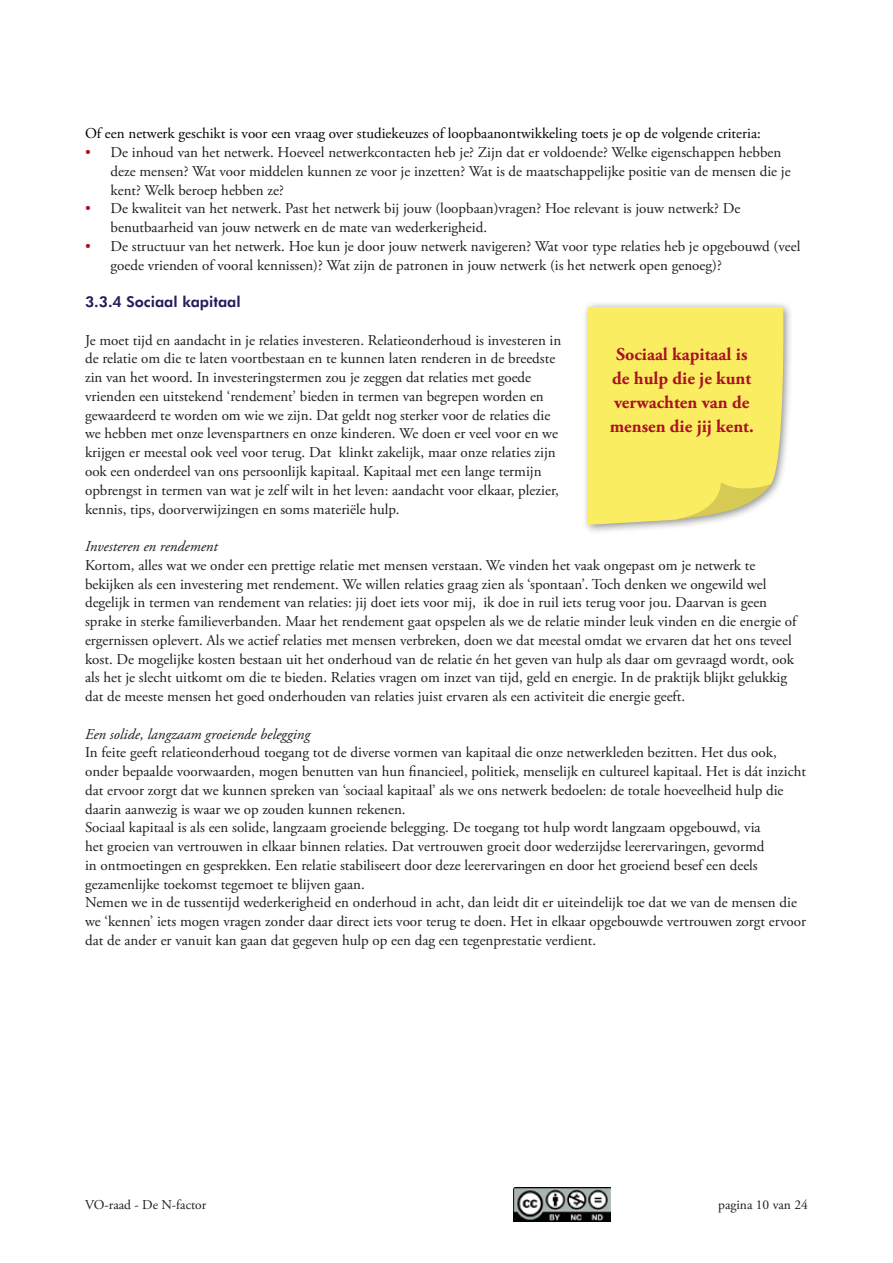
<style>
.page{position:relative;width:893px;height:1263px;background:#fff}
.page>*{position:absolute;margin:0;border:0;box-sizing:border-box;transform-origin:0 0}
.t1{font:700 18px/24px "Adobe Garamond Pro";color:#aa1125;text-align:center}
.t2{font:15px/18.8px "Adobe Garamond Pro";color:#1d1d1b}
.t3{font:15px "Adobe Garamond Pro";color:#020203}
.t4{font:italic 15px "Adobe Garamond Pro";color:#1d1d1b}
.Heading_2{font:800 15px "Futura BT";color:#251b5c}
.t5{font:13.5px "Adobe Garamond Pro";color:#1d1d1b}
.s1{color:#aa1125}
</style>
<div class="page">
<img style="left:514px;top:1187px;width:97px;height:34px">
<div style="left:582px;top:301px;width:211px;height:234px;background:#1d1d1b;opacity:.5"></div>
<svg style="left:588px;top:307px;width:197px;height:218px;background:#f8eb69"></svg>
<p class="t3" style="left:85px;top:125px;width:677px">Of een netwerk geschikt is voor een vraag over studiekeuzes of loopbaanontwikkeling toets je op de volgende criteria:</p>
<p class="t2" style="left:111px;top:144px;width:682px;text-indent:-26px"><span class="s1">•</span> De inhoud van het netwerk. Hoeveel netwerkcontacten heb je? Zijn dat er voldoende? Welke eigenschappen hebben deze mensen? Wat voor middelen kunnen ze voor je inzetten? Wat is de maatschappelijke positie van de mensen die je kent? Welk beroep hebben ze?</p>
<p class="t2" style="left:111px;top:200px;width:631px;text-indent:-26px"><span class="s1">•</span> De kwaliteit van het netwerk. Past het netwerk bij jouw (loopbaan)vragen? Hoe relevant is jouw netwerk? De benutbaarheid van jouw netwerk en de mate van wederkerigheid.</p>
<p class="t2" style="left:111px;top:237px;width:691px;text-indent:-26px"><span class="s1">•</span> De structuur van het netwerk. Hoe kun je door jouw netwerk navigeren? Wat voor type relaties heb je opgebouwd (veel goede vrienden of vooral kennissen)? Wat zijn de patronen in jouw netwerk (is het netwerk open genoeg)?</p>
<p class="Heading_2" style="left:85px;top:293px;width:157px">3.3.4 Sociaal kapitaal</p>
<p class="t2" style="left:85px;top:331px;width:478px">Je moet tijd en aandacht in je relaties investeren. Relatieonderhoud is investeren in de relatie om die te laten voortbestaan en te kunnen laten renderen in de breedste zin van het woord. In investeringstermen zou je zeggen dat relaties met goede vrienden een uitstekend ‘rendement’ bieden in termen van begrepen worden en gewaardeerd te worden om wie we zijn. Dat geldt nog sterker voor de relaties die we hebben met onze levenspartners en onze kinderen. We doen er veel voor en we krijgen er meestal ook veel voor terug. Dat klinkt zakelijk, maar onze relaties zijn ook een onderdeel van ons persoonlijk kapitaal. Kapitaal met een lange termijn opbrengst in termen van wat je zelf wilt in het leven: aandacht voor elkaar, plezier, kennis, tips, doorverwijzingen en soms materiële hulp.</p>
<p class="t4" style="left:85px;top:537px;width:134px">Investeren en rendement</p>
<p class="t2" style="left:85px;top:556px;width:713px">Kortom, alles wat we onder een prettige relatie met mensen verstaan. We vinden het vaak ongepast om je netwerk te bekijken als een investering met rendement. We willen relaties graag zien als ‘spontaan’. Toch denken we ongewild wel degelijk in termen van rendement van relaties: jij doet iets voor mij, ik doe in ruil iets terug voor jou. Daarvan is geen sprake in sterke familieverbanden. Maar het rendement gaat opspelen als we de relatie minder leuk vinden en die energie of ergernissen oplevert. Als we actief relaties met mensen verbreken, doen we dat meestal omdat we ervaren dat het ons teveel kost. De mogelijke kosten bestaan uit het onderhoud van de relatie én het geven van hulp als daar om gevraagd wordt, ook als het je slecht uitkomt om die te bieden. Relaties vragen om inzet van tijd, geld en energie. In de praktijk blijkt gelukkig dat de meeste mensen het goed onderhouden van relaties juist ervaren als een activiteit die energie geeft.</p>
<p class="t4" style="left:85px;top:725px;width:227px">Een solide, langzaam groeiende belegging</p>
<p class="t2" style="left:85px;top:744px;width:723px">In feite geeft relatieonderhoud toegang tot de diverse vormen van kapitaal die onze netwerkleden bezitten. Het dus ook, onder bepaalde voorwaarden, mogen benutten van hun financieel, politiek, menselijk en cultureel kapitaal. Het is dát inzicht dat ervoor zorgt dat we kunnen spreken van ‘sociaal kapitaal’ als we ons netwerk bedoelen: de totale hoeveelheid hulp die daarin aanwezig is waar we op zouden kunnen rekenen.</p>
<p class="t2" style="left:85px;top:819px;width:681px">Sociaal kapitaal is als een solide, langzaam groeiende belegging. De toegang tot hulp wordt langzaam opgebouwd, via het groeien van vertrouwen in elkaar binnen relaties. Dat vertrouwen groeit door wederzijdse leerervaringen, gevormd in ontmoetingen en gesprekken. Een relatie stabiliseert door deze leerervaringen en door het groeiend besef een deels gezamenlijke toekomst tegemoet te blijven gaan.</p>
<p class="t2" style="left:85px;top:894px;width:722px">Nemen we in de tussentijd wederkerigheid en onderhoud in acht, dan leidt dit er uiteindelijk toe dat we van de mensen die we ‘kennen’ iets mogen vragen zonder daar direct iets voor terug te doen. Het in elkaar opgebouwde vertrouwen zorgt ervoor dat de ander er vanuit kan gaan dat gegeven hulp op een dag een tegenprestatie verdient.</p>
<p class="t1" style="left:610px;top:342px;width:146px">Sociaal kapitaal is de hulp die je kunt verwachten van de mensen die jij kent.</p>
<p class="t5" style="left:85px;top:1196px;width:123px">VO-raad - De N-factor</p>
<p class="t5" style="left:718px;top:1196px;width:91px">pagina 10 van 24</p>
</div>
